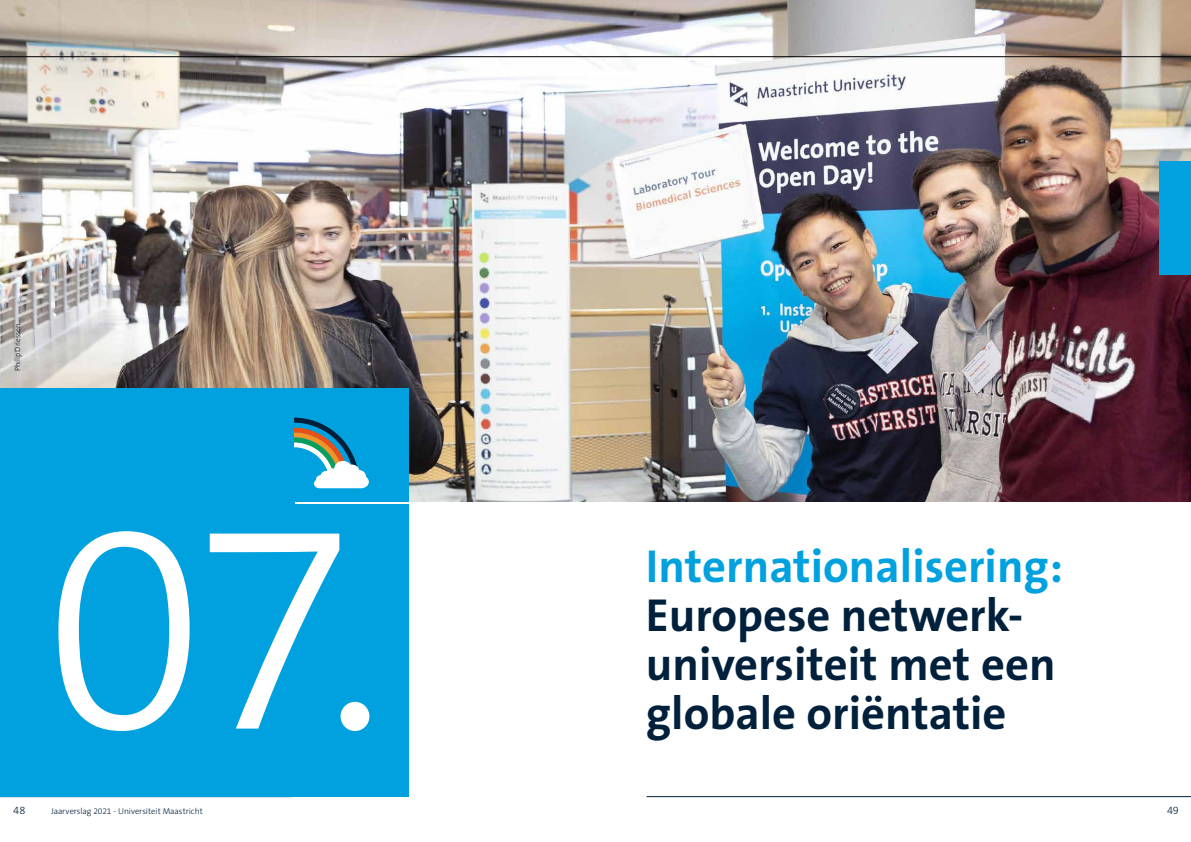
<style>
.page{position:relative;width:1191px;height:842px;background:#fff}
.page>*{position:absolute;margin:0;border:0;box-sizing:border-box;transform-origin:0 0}
.t1{font:300 300px "The Sans B3";color:#fff}
.t2{font:700 46.6px/49px "The Sans B7";color:#00203c}
.t3{font:700 46.6px "The Sans B7";color:#00a1de}
.t4{font:300 11px "The Sans B3";color:#00203c}
.t5{font:300 8.5px "The Sans B3";letter-spacing:-.005em;color:#00203c}
.t6{font:300 7.5px "The Sans B3";color:#000}
</style>
<div class="page">
<img style="left:0;top:0;width:1191px;height:502px">
<div style="left:0;top:388px;width:408px;height:409px;background:#00a1de"></div>
<hr style="left:0;top:56px;width:1191px;height:1px;background:#000">
<hr style="left:646px;top:796px;width:545px;height:1px;background:#00203c">
<div style="left:1159px;top:162px;width:32px;height:113px;background:#00a1de"></div>
<hr style="left:295px;top:502px;width:113px;height:2px;background:#fff">
<svg style="left:295px;top:417px;width:74px;height:71px"></svg>
<p class="t6" style="left:14px;top:371px;width:49px;rotate:-90deg">Philip Driessen</p>
<h1 class="t1" style="left:42px;top:473px;width:346px">07.</h1>
<p class="t3" style="left:646px;top:542px;width:418px">Internationalisering:</p>
<p class="t2" style="left:646px;top:592px;width:411px">Europese netwerk&shy;universiteit met een globale oriëntatie</p>
<p class="t4" style="left:13px;top:804px;width:14px">48</p>
<p class="t5" style="left:51px;top:806px;width:153px">Jaarverslag 2021 - Universiteit Maastricht</p>
<p class="t4" style="left:1167px;top:804px;width:13px">49</p>
</div>
